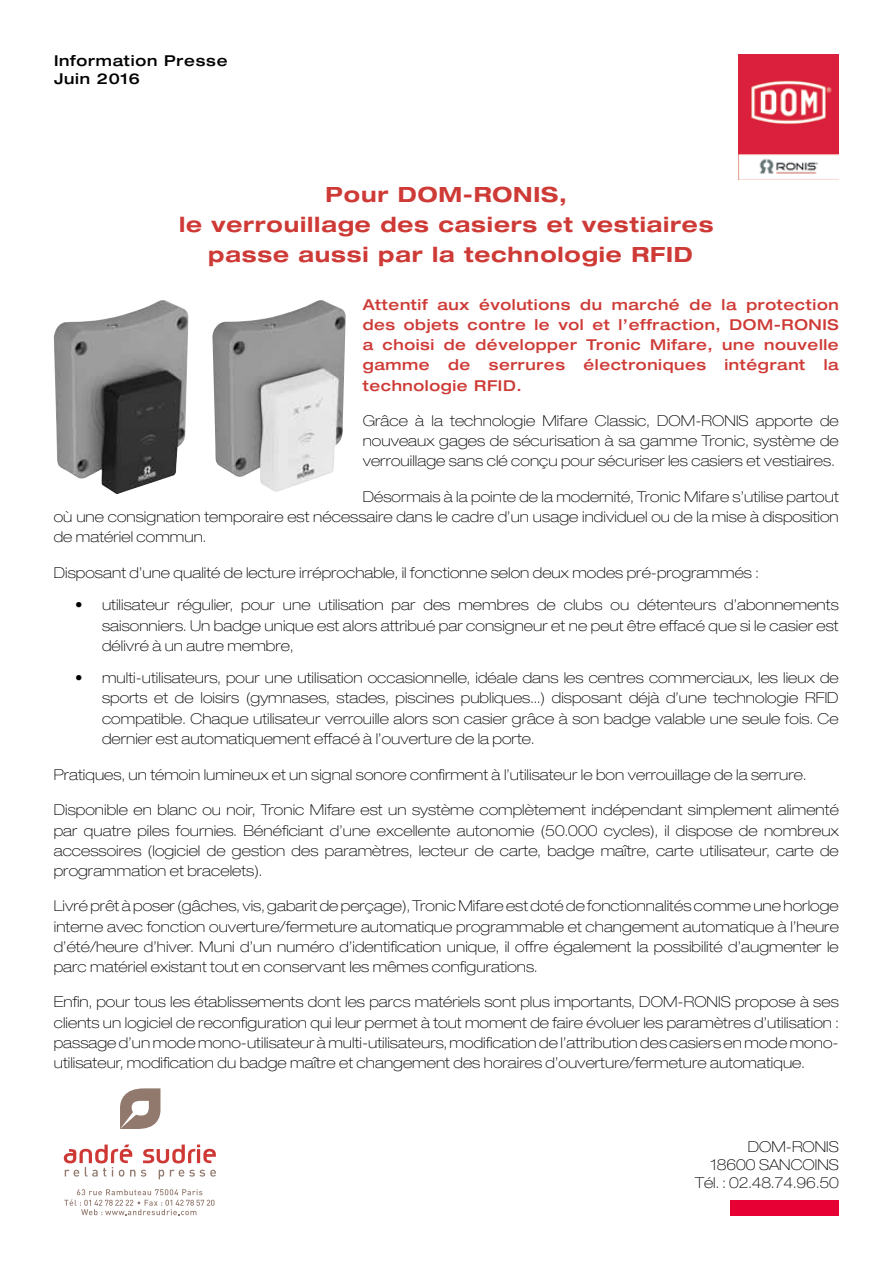
<style>
.page{position:relative;width:893px;height:1263px;background:#fff}
.page>*{position:absolute;margin:0;border:0;box-sizing:border-box;transform-origin:0 0}
.t1{font:700 expanded 21px/30px "Helvetica Neue";letter-spacing:.04em;color:#ce3a36;text-align:center}
.t2{font:100 expanded 15px/20.2px "Helvetica Neue";letter-spacing:.005em;color:#000;text-align:justify}
.t3{font:500 expanded 15px/20.2px "Helvetica Neue";letter-spacing:.04em;color:#ce3a36;text-align:justify}
.t4{font:500 expanded 15px/18px "Helvetica Neue";letter-spacing:.05em;color:#000}
</style>
<div class="page">
<svg style="left:120px;top:1088px;width:40px;height:41px"></svg>
<svg style="left:143px;top:1144px;width:73px;height:19px"></svg>
<svg style="left:64px;top:1144px;width:71px;height:32px"></svg>
<svg style="left:141px;top:1170px;width:5px;height:6px"></svg>
<svg style="left:159px;top:1170px;width:5px;height:9px"></svg>
<svg style="left:170px;top:1170px;width:46px;height:6px"></svg>
<svg style="left:64px;top:1189px;width:150px;height:26px"></svg>
<div style="left:731px;top:1200px;width:108px;height:15px;background:#e70034"></div>
<img style="left:739px;top:54px;width:100px;height:126px">
<img style="left:54px;top:300px;width:135px;height:194px">
<img style="left:212px;top:300px;width:134px;height:192px">
<p class="t4" style="left:54px;top:51px;width:175px">Information Presse<br>Juin 2016</p>
<h1 class="t1" style="left:179px;top:179px;width:536px">Pour DOM-Ronis,<br>le verrouillage des casiers et vestiaires passe aussi par la technologie RFID</h1>
<p class="t3" style="left:363px;top:294px;width:478px">Attentif aux évolutions du marché de la protection des objets contre le vol et l’effraction, DOM-RONIS a choisi de développer Tronic Mifare, une nouvelle gamme de serrures électroniques intégrant la technologie RFID.</p>
<p class="t2" style="left:363px;top:410px;width:478px">Grâce à la technologie Mifare Classic, DOM-Ronis apporte de nouveaux gages de sécurisation à sa gamme Tronic, système de verrouillage sans clé conçu pour sécuriser les casiers et vestiaires.</p>
<p class="t2" style="left:54px;top:486px;width:786px;text-indent:309px">Désormais à la pointe de la modernité, Tronic Mifare s’utilise partout où une consignation temporaire est nécessaire dans le cadre d’un usage individuel ou de la mise à disposition de matériel commun.</p>
<p class="t2" style="left:54px;top:563px;width:706px">Disposant d’une qualité de lecture irréprochable, il fonctionne selon deux modes pré-programmés :</p>
<p class="t2" style="left:102px;top:595px;width:738px;text-indent:-27px">• utilisateur régulier, pour une utilisation par des membres de clubs ou détenteurs d’abonnements saisonniers. Un badge unique est alors attribué par consigneur et ne peut être effacé que si le casier est délivré à un autre membre,</p>
<p class="t2" style="left:102px;top:668px;width:738px;text-indent:-27px">• multi-utilisateurs, pour une utilisation occasionnelle, idéale dans les centres commerciaux, les lieux de sports et de loisirs (gymnases, stades, piscines publiques...) disposant déjà d’une technologie RFID compatible. Chaque utilisateur verrouille alors son casier grâce à son badge valable une seule fois. Ce dernier est automatiquement effacé à l’ouverture de la porte.</p>
<p class="t2" style="left:54px;top:764px;width:754px">Pratiques, un témoin lumineux et un signal sonore confirment à l’utilisateur le bon verrouillage de la serrure.</p>
<p class="t2" style="left:54px;top:800px;width:786px">Disponible en blanc ou noir, Tronic Mifare est un système complètement indépendant simplement alimenté par quatre piles fournies. Bénéficiant d’une excellente autonomie (50.000 cycles), il dispose de nombreux accessoires (logiciel de gestion des paramètres, lecteur de carte, badge maître, carte utilisateur, carte de programmation et bracelets).</p>
<p class="t2" style="left:54px;top:896px;width:786px">Livré prêt à poser (gâches, vis, gabarit de perçage), Tronic Mifare est doté de fonctionnalités comme une horloge interne avec fonction ouverture/fermeture automatique programmable et changement automatique à l’heure d’été/heure d’hiver. Muni d’un numéro d’identification unique, il offre également la possibilité d’augmenter le parc matériel existant tout en conservant les mêmes configurations.</p>
<p class="t2" style="left:54px;top:992px;width:786px">Enfin, pour tous les établissements dont les parcs matériels sont plus importants, DOM-Ronis propose à ses clients un logiciel de reconfiguration qui leur permet à tout moment de faire évoluer les paramètres d’utilisation : passage d’un mode mono-utilisateur à multi-utilisateurs, modification de l’attribution des casiers en mode mono&shy;utilisateur, modification du badge maître et changement des horaires d’ouverture/fermeture automatique.</p>
<p class="t2" style="left:748px;top:1136px;width:92px">DOM-Ronis</p>
<p class="t2" style="left:710px;top:1154px;width:113px">18600 SANCOINS</p>
<p class="t2" style="left:695px;top:1172px;width:145px">Tél. : 02.48.74.96.50</p>
</div>
